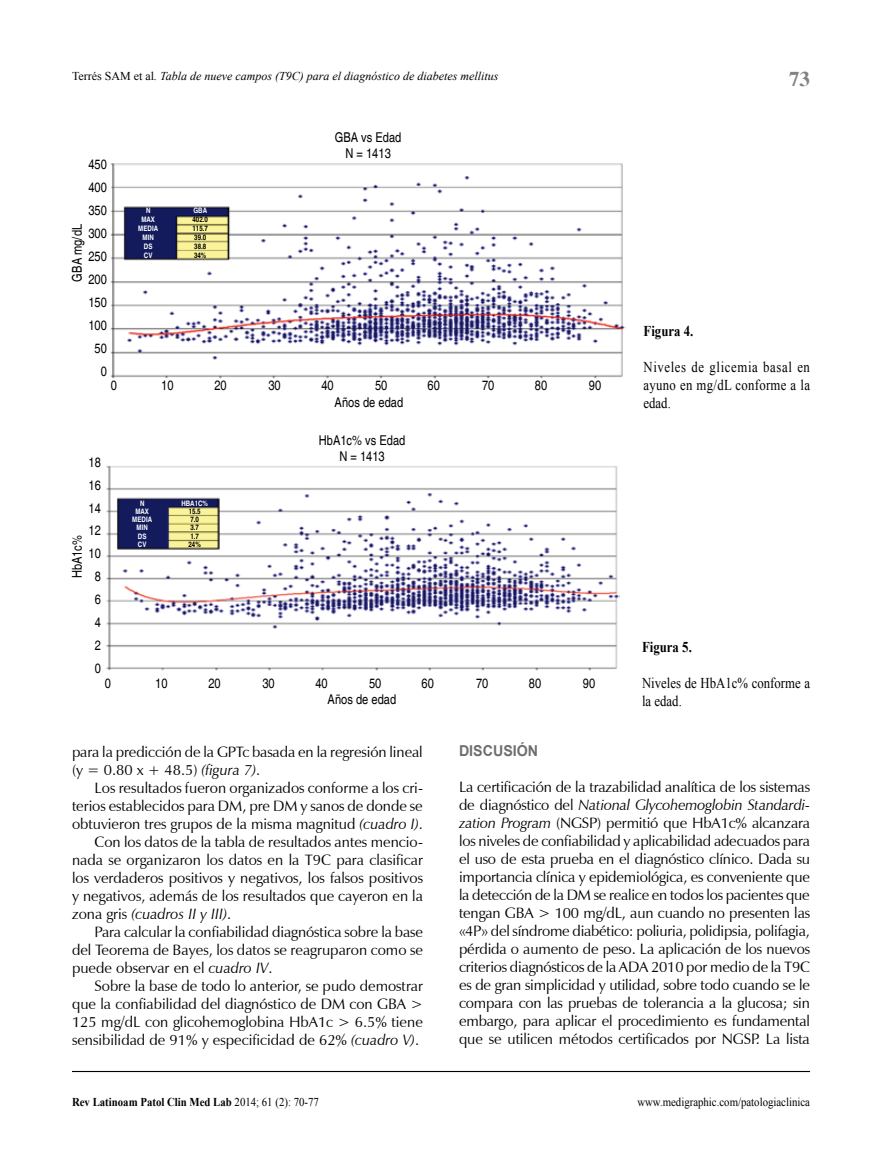
<style>
.page{position:relative;width:893px;height:1170px;background:#fff}
.page>*{position:absolute;margin:0;border:0;box-sizing:border-box;transform-origin:0 0}
.t1{font:700 21px "Times";color:#808285}
.t2{font:15px/18px "Zapf Humanist 601 BT";color:#000}
.t3{font:15px/18px "Times New Roman";letter-spacing:.025em;color:#000;text-align:justify;scale:.85 1}
.t4{font:15px/18px "Times New Roman";letter-spacing:.005em;color:#000;scale:.85 1}
.t5{font:italic 15px "Zapf Humanist 601 BT";color:#000}
.t6{font:700 15px "Times New Roman";color:#000;scale:.85 1}
.t7{font:700 15px "Arial";color:#6d6e71;scale:.95 1}
.t8{font:condensed 13.5px/23px "Helvetica";color:#000;text-align:center}
.t9{font:italic 12px "Times New Roman";color:#000}
.t10{font:700 12px "Times New Roman";color:#000;scale:.9 1}
.t11{font:12px "Times New Roman";color:#000;scale:.9 1}
.t12{font:700 condensed 7.5px/9px "Helvetica";color:#fff;text-align:center}
.t13{font:700 condensed 7.5px/9px "Helvetica";color:#000}
.s1{font-style:normal}
.s2{font-style:italic}
.s3{font-weight:400}
</style>
<div class="page">
<hr style="left:72px;top:1070px;width:738px;height:1px;background:#000">
<img style="left:110px;top:163px;width:516px;height:216px">
<img style="left:106px;top:466px;width:514px;height:205px">
<p class="t9" style="left:72px;top:68px;width:428px"><span class="s1">Terrés SAM et al</span>. Tabla de nueve campos (T9C) para el diagnóstico de diabetes mellitus</p>
<p class="t8" style="left:88px;top:153px;width:20px;text-align:right">450<br>400<br>350<br>300<br>250<br>200<br>150<br>100<br>50<br>0</p>
<p class="t8" style="left:66px;top:281px;width:59px;rotate:-90deg">GBA mg/dL</p>
<p class="t12" style="left:138px;top:206px;width:21px">N<br>MAX<br>MEDIA<br>MIN<br>DS<br>CV</p>
<p class="t12" style="left:193px;top:206px;width:15px">GBA</p>
<p class="t13" style="left:193px;top:215px;width:17px">402.0<br>115.7<br>39.0<br>38.8<br>34%</p>
<p class="t8" style="left:335px;top:129px;width:68px;line-height:16.2px">GBA vs Edad<br>N = 1413</p>
<p class="t8" style="left:111px;top:374px;width:8px">0</p>
<p class="t8" style="left:161px;top:374px;width:14px">10</p>
<p class="t8" style="left:214px;top:374px;width:14px">20</p>
<p class="t8" style="left:268px;top:374px;width:14px">30</p>
<p class="t8" style="left:321px;top:374px;width:14px">40</p>
<p class="t8" style="left:375px;top:374px;width:14px">50</p>
<p class="t8" style="left:428px;top:374px;width:14px">60</p>
<p class="t8" style="left:482px;top:374px;width:14px">70</p>
<p class="t8" style="left:535px;top:374px;width:14px">80</p>
<p class="t8" style="left:589px;top:374px;width:14px">90</p>
<p class="t8" style="left:89px;top:450px;width:14px">18<br>16<br>14<br>12<br>10<br>8<br>6<br>4<br>2<br>0</p>
<p class="t8" style="left:66px;top:578px;width:45px;rotate:-90deg">HbA1c%</p>
<p class="t12" style="left:132px;top:499px;width:21px;line-height:8.2px">N<br>MAX<br>MEDIA<br>MIN<br>DS<br>CV</p>
<p class="t12" style="left:181px;top:498px;width:28px">HBA1C%</p>
<p class="t13" style="left:189px;top:507px;width:14px;line-height:8.2px">15.5<br>7.0<br>3.7<br>1.7<br>24%</p>
<p class="t8" style="left:335px;top:391px;width:70px">Años de edad</p>
<p class="t8" style="left:319px;top:432px;width:88px;line-height:16.2px">HbA1c% vs Edad<br>N = 1413</p>
<p class="t8" style="left:105px;top:671px;width:8px">0</p>
<p class="t8" style="left:155px;top:671px;width:14px">10</p>
<p class="t8" style="left:208px;top:671px;width:14px">20</p>
<p class="t8" style="left:262px;top:671px;width:14px">30</p>
<p class="t8" style="left:315px;top:671px;width:14px">40</p>
<p class="t8" style="left:369px;top:671px;width:14px">50</p>
<p class="t8" style="left:422px;top:671px;width:14px">60</p>
<p class="t8" style="left:476px;top:671px;width:14px">70</p>
<p class="t8" style="left:529px;top:671px;width:14px">80</p>
<p class="t8" style="left:583px;top:671px;width:14px">90</p>
<p class="t8" style="left:328px;top:688px;width:70px">Años de edad</p>
<h1 class="t1" style="left:789px;top:67px;width:22px">73</h1>
<p class="t6" style="left:644px;top:321px;width:60px">Figura 4.</p>
<p class="t3" style="left:644px;top:358px;width:197px">Niveles de glicemia basal en ayuno en mg/dL conforme a la edad.</p>
<p class="t6" style="left:642px;top:636px;width:60px">Figura 5.</p>
<p class="t4" style="left:642px;top:673px;width:199px">Niveles de HbA1c% conforme a la edad.</p>
<p class="t2" style="left:72px;top:742px;width:352px">para la predicción de la GPTc basada en la regresión lineal (y = 0.80 x + 48.5) <span class="s2">(figura 7)</span>.</p>
<p class="t2" style="left:94px;top:778px;width:330px">Los resultados fueron organizados conforme a los cri-</p>
<p class="t2" style="left:72px;top:796px;width:352px">terios establecidos para DM, pre DM y sanos de donde se</p>
<p class="t2" style="left:72px;top:814px;width:352px">obtuvieron tres grupos de la misma magnitud <span class="s2">(cuadro I)</span>.</p>
<p class="t2" style="left:94px;top:832px;width:330px">Con los datos de la tabla de resultados antes mencio-</p>
<p class="t2" style="left:72px;top:850px;width:353px">nada se organizaron los datos en la T9C para clasificar</p>
<p class="t2" style="left:72px;top:868px;width:353px">los verdaderos positivos y negativos, los falsos positivos</p>
<p class="t2" style="left:72px;top:886px;width:353px">y negativos, además de los resultados que cayeron en la</p>
<p class="t5" style="left:72px;top:904px;width:161px"><span class="s1">zona gris</span> (cuadros II y III)<span class="s1">.</span></p>
<p class="t2" style="left:94px;top:922px;width:330px">Para calcular la confiabilidad diagnóstica sobre la base</p>
<p class="t2" style="left:72px;top:940px;width:353px">del Teorema de Bayes, los datos se reagruparon como se</p>
<p class="t2" style="left:72px;top:958px;width:202px">puede observar en el <span class="s2">cuadro IV</span>.</p>
<p class="t2" style="left:94px;top:976px;width:330px">Sobre la base de todo lo anterior, se pudo demostrar</p>
<p class="t2" style="left:72px;top:994px;width:353px">que la confiabilidad del diagnóstico de DM con GBA &gt;</p>
<p class="t2" style="left:72px;top:1012px;width:353px">125 mg/dL con glicohemoglobina HbA1c &gt; 6.5% tiene</p>
<p class="t2" style="left:72px;top:1030px;width:349px">sensibilidad de 91% y especificidad de 62% <span class="s2">(cuadro V)</span>.</p>
<p class="t7" style="left:459px;top:740px;width:85px">DISCUSIÓN</p>
<p class="t2" style="left:459px;top:777px;width:353px;text-align:justify">La certificación de la trazabilidad analítica de los sistemas de diagnóstico del <span class="s2">National Glycohemoglobin Standardi&shy;zation Program</span> (NGSP) permitió que HbA1c% alcanzara los niveles de confiabilidad y aplicabilidad adecuados para el uso de esta prueba en el diagnóstico clínico. Dada su importancia clínica y epidemiológica, es conveniente que la detección de la DM se realice en todos los pacientes que tengan GBA &gt; 100 mg/dL, aun cuando no presenten las «4P» del síndrome diabético: poliuria, polidipsia, polifagia, pérdida o aumento de peso. La aplicación de los nuevos criterios diagnósticos de la ADA 2010 por medio de la T9C es de gran simplicidad y utilidad, sobre todo cuando se le compara con las pruebas de tolerancia a la glucosa; sin embargo, para aplicar el procedimiento es fundamental que se utilicen métodos certificados por NGSP. La lista</p>
<p class="t10" style="left:72px;top:1094px;width:276px">Rev Latinoam Patol Clin Med Lab <span class="s3">2014; 61 (2): 70-77</span></p>
<p class="t11" style="left:637px;top:1094px;width:193px">www.medigraphic.com/patologiaclinica</p>
</div>
